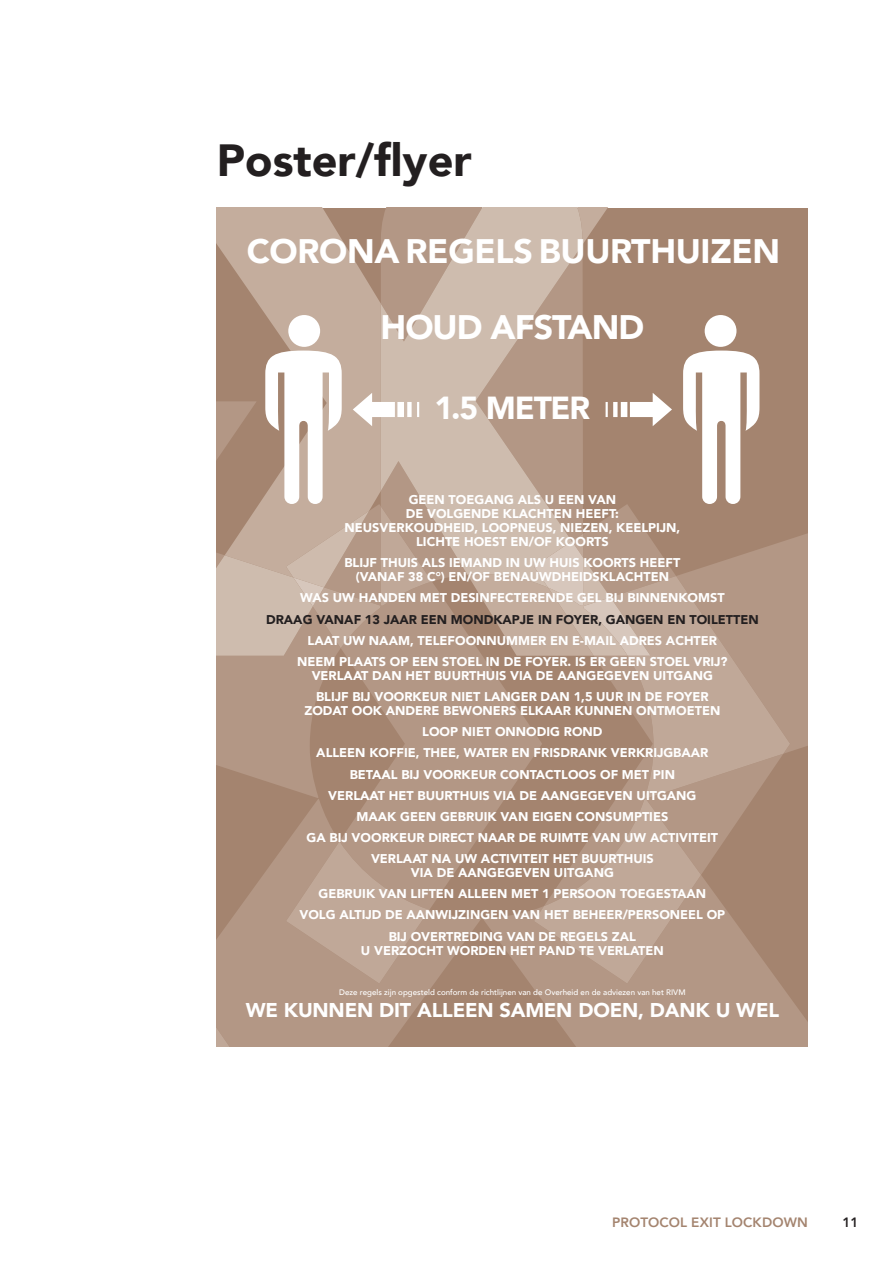
<style>
.page{position:relative;width:893px;height:1263px;background:#fff}
.page>*{position:absolute;margin:0;border:0;box-sizing:border-box;transform-origin:0 0}
.t1{font:900 45px "Avenir";color:#231f20}
.t2{font:900 33.9px "Avenir";letter-spacing:-.01em;color:#fff}
.t3{font:900 33.9px "Avenir";letter-spacing:-.03em;color:#fff}
.t4{font:900 31.8px "Avenir";letter-spacing:-.035em;color:#fff}
.t5{font:900 19.95px "Avenir";letter-spacing:-.01em;color:#fff}
.t6{font:800 13.5px "Avenir";letter-spacing:.01em;color:#a4846f}
.t7{font:800 13.5px "Avenir";color:#231f20}
.t8{font:900 12.75px/21.1px "Avenir";color:#fff;text-align:center}
.t9{font:900 12.75px "Avenir";color:#231f20}
.t10{font:500 7.95px "Avenir";color:#fff}
</style>
<div class="page">
<div style="left:217px;top:208px;width:591px;height:839px;background:#a4846f"></div>
<svg style="left:483px;top:910px;width:325px;height:137px;fill:#b39785"></svg>
<svg style="left:217px;top:799px;width:264px;height:248px;fill:#b39785"></svg>
<svg style="left:217px;top:208px;width:390px;height:209px;fill:#c4ad9d"></svg>
<svg style="left:381px;top:208px;width:202px;height:321px;background:#c1aa9a"></svg>
<svg style="left:324px;top:504px;width:218px;height:406px;fill:#b39785"></svg>
<svg style="left:286px;top:841px;width:143px;height:142px;background:#b99f8d"></svg>
<svg style="left:544px;top:504px;width:100px;height:25px;fill:#b39785"></svg>
<svg style="left:534px;top:529px;width:274px;height:454px"></svg>
<svg style="left:217px;top:1011px;width:21px;height:36px"></svg>
<svg style="left:683px;top:315px;width:76px;height:189px"></svg>
<svg style="left:606px;top:393px;width:66px;height:33px"></svg>
<svg style="left:217px;top:315px;width:215px;height:483px"></svg>
<h1 class="t1" style="left:217px;top:122px;width:256px">Poster/flyer</h1>
<h2 class="t2" style="left:247px;top:222px;width:535px">CORONA REGELS BUURTHUIZEN</h2>
<h2 class="t3" style="left:381px;top:299px;width:265px">HOUD AFSTAND</h2>
<h3 class="t4" style="left:435px;top:381px;width:157px">1.5 METER</h3>
<p class="t8" style="left:345px;top:492px;width:337px;line-height:14.1px">GEEN TOEGANG ALS U EEN VAN<br>DE VOLGENDE KLACHTEN HEEFT:<br>NEUSVERKOUDHEID, LOOPNEUS, NIEZEN, KEELPIJN,<br>LICHTE HOEST EN/OF KOORTS</p>
<p class="t8" style="left:344px;top:555px;width:337px;line-height:14.1px">BLIJF THUIS ALS IEMAND IN UW HUIS KOORTS HEEFT (VANAF 38 C°) EN/OF BENAUWDHEIDSKLACHTEN</p>
<p class="t8" style="left:300px;top:587px;width:426px">WAS UW HANDEN MET DESINFECTERENDE GEL BIJ BINNENKOMST</p>
<p class="t9" style="left:266px;top:608px;width:494px">DRAAG VANAF 13 JAAR EEN MONDKAPJE IN FOYER, GANGEN EN TOILETTEN</p>
<p class="t8" style="left:297px;top:629px;width:432px">LAAT UW NAAM, TELEFOONNUMMER EN E-MAIL ADRES ACHTER<br>NEEM PLAATS OP EEN STOEL IN DE FOYER. IS ER GEEN STOEL VRIJ?</p>
<p class="t8" style="left:312px;top:664px;width:403px">VERLAAT DAN HET BUURTHUIS VIA DE AANGEGEVEN UITGANG<br>BLIJF BIJ VOORKEUR NIET LANGER DAN 1,5 UUR IN DE FOYER</p>
<p class="t8" style="left:304px;top:700px;width:417px">ZODAT OOK ANDERE BEWONERS ELKAAR KUNNEN ONTMOETEN LOOP NIET ONNODIG ROND<br>ALLEEN KOFFIE, THEE, WATER EN FRISDRANK VERKRIJGBAAR BETAAL BIJ VOORKEUR CONTACTLOOS OF MET PIN<br>VERLAAT HET BUURTHUIS VIA DE AANGEGEVEN UITGANG<br>MAAK GEEN GEBRUIK VAN EIGEN CONSUMPTIES<br>GA BIJ VOORKEUR DIRECT NAAR DE RUIMTE VAN UW ACTIVITEIT VERLAAT NA UW ACTIVITEIT HET BUURTHUIS</p>
<p class="t8" style="left:299px;top:862px;width:427px">VIA DE AANGEGEVEN UITGANG<br>GEBRUIK VAN LIFTEN ALLEEN MET 1 PERSOON TOEGESTAAN VOLG ALTIJD DE AANWIJZINGEN VAN HET BEHEER/PERSONEEL OP BIJ OVERTREDING VAN DE REGELS ZAL</p>
<p class="t8" style="left:361px;top:939px;width:304px">U VERZOCHT WORDEN HET PAND TE VERLATEN</p>
<p class="t10" style="left:339px;top:985px;width:348px">Deze regels zijn opgesteld conform de richtlijnen van de Overheid en de adviezen van het RIVM</p>
<h3 class="t5" style="left:246px;top:993px;width:535px">WE KUNNEN DIT ALLEEN SAMEN DOEN, DANK U WEL</h3>
<p class="t6" style="left:612px;top:1212px;width:197px">PROTOCOL EXIT LOCKDOWN</p>
<p class="t7" style="left:842px;top:1212px;width:17px">11</p>
</div>
